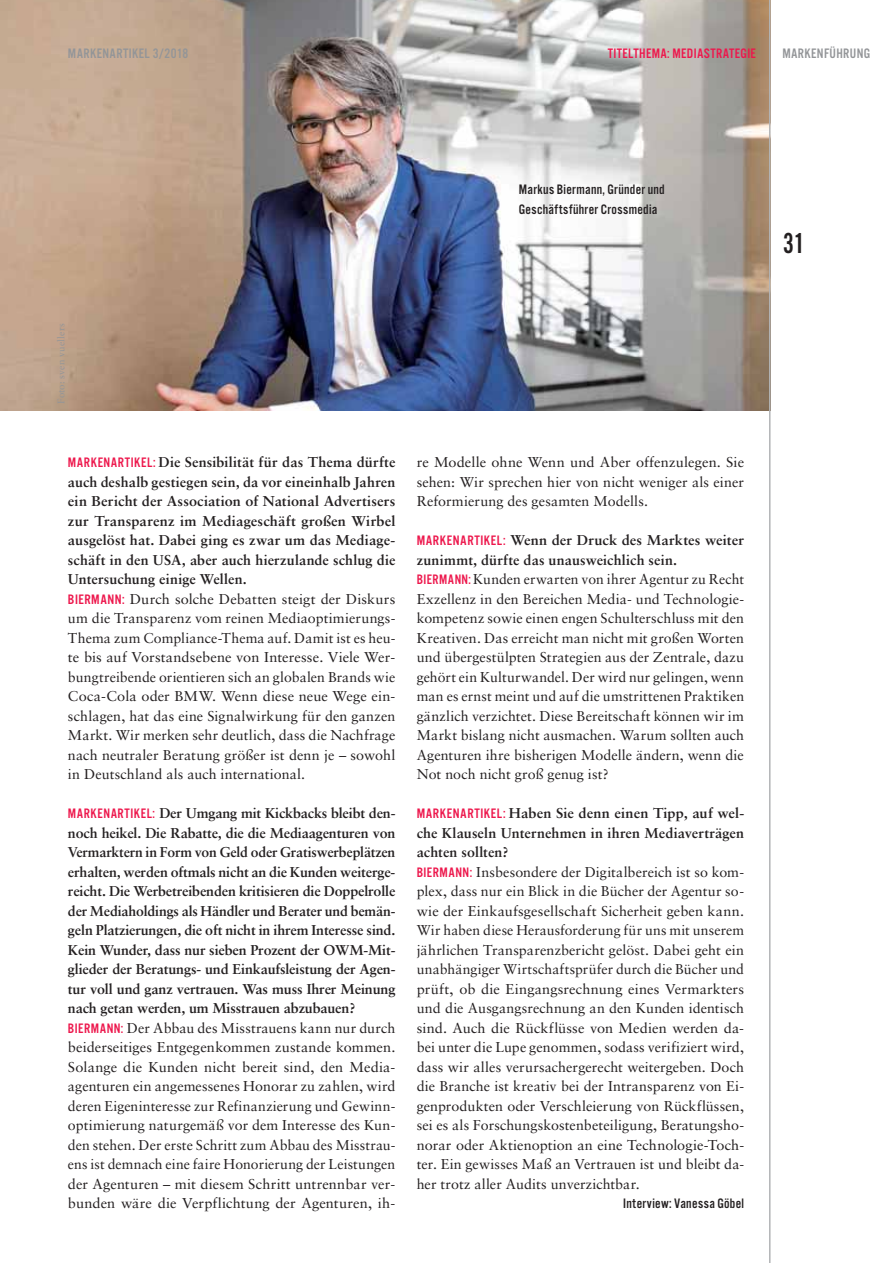
<style>
.page{position:relative;width:893px;height:1263px;background:#fff}
.page>*{position:absolute;margin:0;border:0;box-sizing:border-box;transform-origin:0 0}
.t1{font:30px "Alternate Got No 2 D";color:#231f20}
.t2{font:14.25px/19.5px "Sabon";letter-spacing:.005em;color:#231f20}
.t3{font:700 14.25px/19.5px "Sabon";letter-spacing:-.01em;color:#231f20}
.t4{font:14.25px/19.5px "Alternate Got No 3 D";letter-spacing:.02em;color:#231f20}
.t5{font:14.25px "Alternate Got No 3 D";letter-spacing:.025em;color:#939598}
.t6{font:14.25px "Alternate Got No 3 D";letter-spacing:.025em;color:#ed174c}
.t7{font:9.75px "Sabon";letter-spacing:.015em;color:#939598}
.s1{font-family:"Alternate Got No 3 D";color:#ed174c}
.s2{font-weight:700}
.s3{font-family:"Alternate Got No 3 D";font-weight:400;color:#ed174c}
.s4{font-weight:400}
</style>
<div class="page">
<img style="left:0;top:0;width:769px;height:410px">
<hr style="left:769px;top:0;width:1px;height:1263px;background:#b2b4b6">
<p class="t5" style="left:68px;top:48px;width:122px">MARKENARTIKEL 3/2018</p>
<p class="t6" style="left:608px;top:48px;width:149px">TITELTHEMA: MEDIASTRATEGIE</p>
<p class="t5" style="left:782px;top:48px;width:89px">MARKENFÜHRUNG</p>
<p class="t4" style="left:519px;top:181px;width:147px">Markus Biermann, Gründer und<br>Geschäftsführer Crossmedia</p>
<p class="t7" style="left:57px;top:404px;width:82px;rotate:-90deg">Foto: sven vuellers</p>
<p class="t2" style="left:68px;top:454px;width:329px"><span class="s1">MARKENARTIKEL:</span> <span class="s2">Die Sensibilität für das Thema dürfte auch deshalb gestiegen sein, da vor eineinhalb Jahren ein Bericht der Association of National Advertisers zur Transparenz im Mediageschäft großen Wirbel ausgelöst hat. Dabei ging es zwar um das Mediage&shy;schäft in den USA, aber auch hierzulande schlug die Untersuchung einige Wellen.<br></span><span class="s1">BIERMANN:</span> Durch solche Debatten steigt der Diskurs um die Transparenz vom reinen Mediaoptimierungs-Thema zum Compliance-Thema auf. Damit ist es heu&shy;te bis auf Vorstandsebene von Interesse. Viele Wer&shy;bungtreibende orientieren sich an globalen Brands wie Coca-Cola oder BMW. Wenn diese neue Wege ein&shy;schlagen, hat das eine Signalwirkung für den ganzen Markt. Wir merken sehr deutlich, dass die Nachfrage nach neutraler Beratung größer ist denn je – sowohl in Deutschland als auch international.</p>
<p class="t3" style="left:68px;top:805px;width:329px"><span class="s3">MARKENARTIKEL:</span> Der Umgang mit Kickbacks bleibt den&shy;noch heikel. Die Rabatte, die die Mediaagenturen von Vermarktern in Form von Geld oder Gratiswerbeplätzen erhalten, werden oftmals nicht an die Kunden weiterge&shy;reicht. Die Werbetreibenden kritisieren die Doppelrolle der Mediaholdings als Händler und Berater und bemän&shy;geln Platzierungen, die oft nicht in ihrem Interesse sind.<br>Kein Wunder, dass nur sieben Prozent der OWM-Mit&shy;glieder der Beratungs- und Einkaufsleistung der Agen&shy;tur voll und ganz vertrauen. Was muss Ihrer Meinung nach getan werden, um Misstrauen abzubauen?<br><span class="s3">BIERMANN:</span> <span class="s4">Der Abbau des Misstrauens kann nur durch beiderseitiges Entgegenkommen zustande kommen.<br>Solange die Kunden nicht bereit sind, den Media&shy;agenturen ein angemessenes Honorar zu zahlen, wird deren Eigeninteresse zur Refinanzierung und Gewinn&shy;optimierung naturgemäß vor dem Interesse des Kun&shy;den stehen. Der erste Schritt zum Abbau des Misstrau&shy;ens ist demnach eine faire Honorierung der Leistungen der Agenturen – mit diesem Schritt untrennbar ver&shy;bunden wäre die Verpflichtung der Agenturen, ih-</span></p>
<p class="t2" style="left:417px;top:454px;width:329px;text-align:justify">re Modelle ohne Wenn und Aber offenzulegen. Sie sehen: Wir sprechen hier von nicht weniger als einer Reformierung des gesamten Modells.</p>
<p class="t2" style="left:417px;top:532px;width:329px"><span class="s1">MARKENARTIKEL:</span> <span class="s2">Wenn der Druck des Marktes weiter zunimmt, dürfte das unausweichlich sein.<br></span><span class="s1">BIERMANN:</span> Kunden erwarten von ihrer Agentur zu Recht Exzellenz in den Bereichen Media- und Technologie&shy;kompetenz sowie einen engen Schulterschluss mit den Kreativen. Das erreicht man nicht mit großen Worten und übergestülpten Strategien aus der Zentrale, dazu gehört ein Kulturwandel. Der wird nur gelingen, wenn man es ernst meint und auf die umstrittenen Praktiken gänzlich verzichtet. Diese Bereitschaft können wir im Markt bislang nicht ausmachen. Warum sollten auch Agenturen ihre bisherigen Modelle ändern, wenn die Not noch nicht groß genug ist?</p>
<p class="t2" style="left:417px;top:805px;width:329px"><span class="s1">MARKENARTIKEL:</span> <span class="s2">Haben Sie denn einen Tipp, auf wel&shy;che Klauseln Unternehmen in ihren Mediaverträgen achten sollten?<br></span><span class="s1">BIERMANN:</span> Insbesondere der Digitalbereich ist so kom&shy;plex, dass nur ein Blick in die Bücher der Agentur so&shy;wie der Einkaufsgesellschaft Sicherheit geben kann.<br>Wir haben diese Herausforderung für uns mit unserem jährlichen Transparenzbericht gelöst. Dabei geht ein unabhängiger Wirtschaftsprüfer durch die Bücher und prüft, ob die Eingangsrechnung eines Vermarkters und die Ausgangsrechnung an den Kunden identisch sind. Auch die Rückflüsse von Medien werden da&shy;bei unter die Lupe genommen, sodass verifiziert wird, dass wir alles verursachergerecht weitergeben. Doch die Branche ist kreativ bei der Intransparenz von Ei&shy;genprodukten oder Verschleierung von Rückflüssen, sei es als Forschungskostenbeteiligung, Beratungsho&shy;norar oder Aktienoption an eine Technologie-Toch&shy;ter. Ein gewisses Maß an Vertrauen ist und bleibt da&shy;her trotz aller Audits unverzichtbar.</p>
<p class="t4" style="left:623px;top:1195px;width:122px">Interview: Vanessa Göbel</p>
<h1 class="t1" style="left:783px;top:233px;width:24px">31</h1>
</div>
